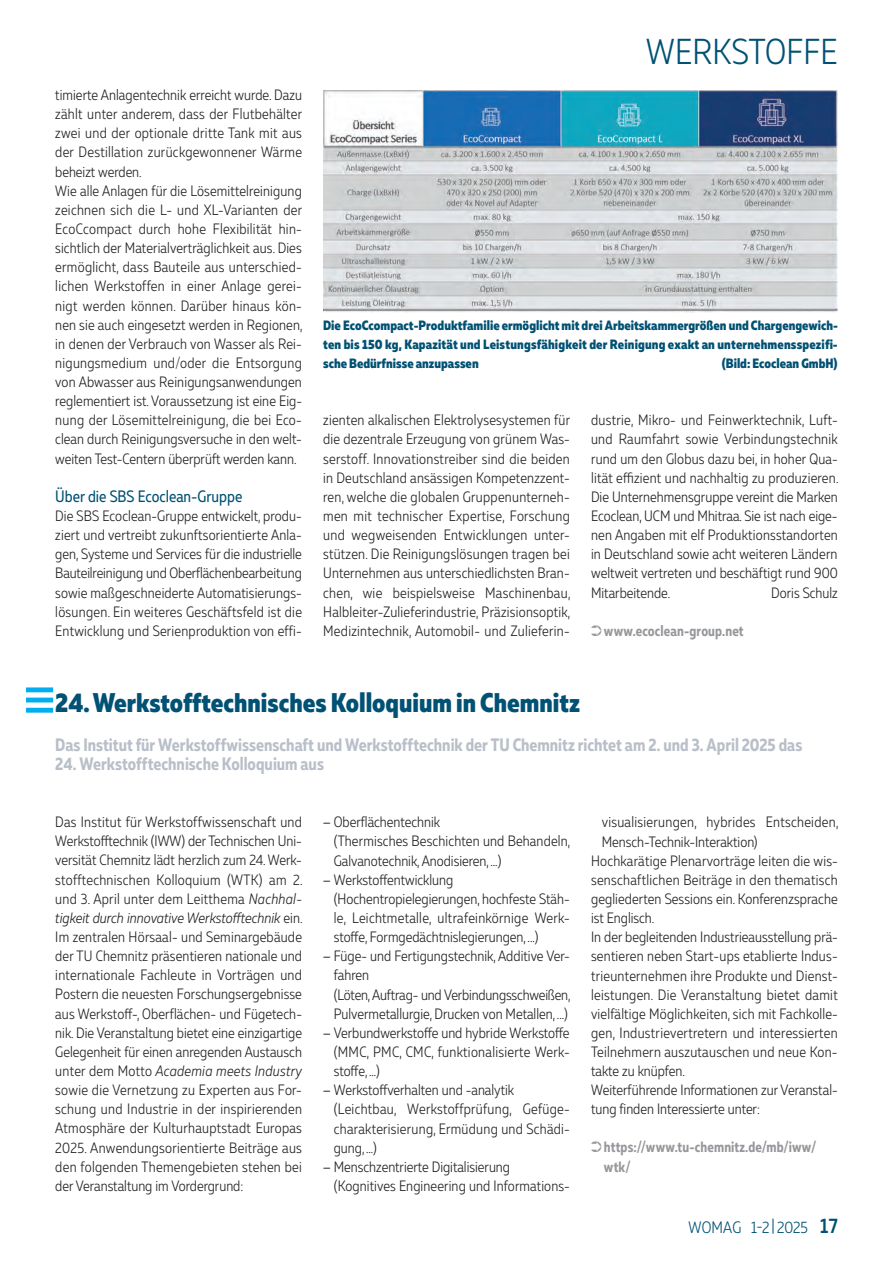
<style>
.page{position:relative;width:893px;height:1263px;background:#fff}
.page>*{position:absolute;margin:0;border:0;box-sizing:border-box;transform-origin:0 0}
.t1{font:300 36px "Muller Narrow";letter-spacing:.01em;color:#005173}
.t2{font:800 27px "Muller Narrow";color:#005173}
.t3{font:700 18px "Muller Narrow";color:#b9bfc8;scale:.96 1}
.t4{font:16.5px "Muller Narrow";color:#005173}
.t5{font:300 16.5px "Muller Narrow";letter-spacing:.01em;color:#005173}
.t6{font:300 15px/19.2px "Muller Narrow";letter-spacing:.01em;color:#231f20}
.t7{font:700 15px/19.2px "Muller Narrow";letter-spacing:.01em;color:#95979a;scale:.94 1}
.t8{font:800 13.5px/19.2px "Muller Narrow";color:#005173;text-align:justify}
.s1{font-style:italic}
.s2{font-family:"Myriad Pro";font-weight:400}
.s3{font-weight:500;font-size:21px}
</style>
<div class="page">
<img style="left:323px;top:90px;width:515px;height:222px">
<div style="left:26px;top:687px;width:27px;height:5px;background:#00aeef"></div>
<div style="left:26px;top:708px;width:27px;height:5px;background:#00aeef"></div>
<hr style="left:26px;top:698px;width:27px;height:4px;background:#00aeef">
<p class="t6" style="left:55px;top:85px;width:249px">timierte Anlagentechnik erreicht wurde. Dazu zählt unter anderem, dass der Flutbehälter zwei und der optionale dritte Tank mit aus der Destillation zurückgewonnener Wärme beheizt werden.<br>Wie alle Anlagen für die Lösemittelreinigung zeichnen sich die L- und XL-Varianten der EcoCcompact durch hohe Flexibilität hin&shy;sichtlich der Materialverträglichkeit aus. Dies ermöglicht, dass Bauteile aus unterschied&shy;lichen Werkstoffen in einer Anlage gerei&shy;nigt werden können. Darüber hinaus kön&shy;nen sie auch eingesetzt werden in Regionen, in denen der Verbrauch von Wasser als Rei&shy;nigungsmedium und/oder die Entsorgung von Abwasser aus Reinigungsanwendungen reglementiert ist. Voraussetzung ist eine Eig&shy;nung der Lösemittelreinigung, die bei Eco&shy;clean durch Reinigungsversuche in den welt&shy;weiten Test-Centern überprüft werden kann.</p>
<p class="t4" style="left:55px;top:486px;width:189px">Über die SBS Ecoclean-Gruppe</p>
<p class="t6" style="left:55px;top:506px;width:248px;text-align:justify">Die SBS Ecoclean-Gruppe entwickelt, produ&shy;ziert und vertreibt zukunftsorientierte Anla&shy;gen, Systeme und Services für die industrielle Bauteilreinigung und Oberflächenbearbeitung sowie maßgeschneiderte Automatisierungs&shy;lösungen. Ein weiteres Geschäftsfeld ist die Entwicklung und Serienproduktion von effi-</p>
<h1 class="t1" style="left:646px;top:30px;width:193px">WERKSTOFFE</h1>
<p class="t8" style="left:323px;top:315px;width:516px">Die EcoCcompact-Produktfamilie ermöglicht mit drei Arbeitskammergrößen und Chargengewich&shy;ten bis 150 kg, Kapazität und Leistungsfähigkeit der Reinigung exakt an unternehmensspezifi&shy;sche Bedürfnisse anzupassen</p>
<p class="t8" style="left:722px;top:354px;width:117px">(Bild: Ecoclean GmbH)</p>
<p class="t6" style="left:323px;top:410px;width:249px;text-align:justify">zienten alkalischen Elektrolysesystemen für die dezentrale Erzeugung von grünem Was&shy;serstoff. Innovationstreiber sind die beiden in Deutschland ansässigen Kompetenzzent&shy;ren, welche die globalen Gruppenunterneh&shy;men mit technischer Expertise, Forschung und wegweisenden Entwicklungen unter&shy;stützen. Die Reinigungslösungen tragen bei Unternehmen aus unterschiedlichsten Bran&shy;chen, wie beispielsweise Maschinenbau, Halbleiter-Zulieferindustrie, Präzisionsoptik, Medizintechnik, Automobil- und Zulieferin-</p>
<p class="t6" style="left:591px;top:410px;width:249px;text-align:justify">dustrie, Mikro- und Feinwerktechnik, Luft&shy;und Raumfahrt sowie Verbindungstechnik rund um den Globus dazu bei, in hoher Qua&shy;lität effizient und nachhaltig zu produzieren.<br>Die Unternehmensgruppe vereint die Marken Ecoclean, UCM und Mhitraa. Sie ist nach eige&shy;nen Angaben mit elf Produktionsstandorten in Deutschland sowie acht weiteren Ländern weltweit vertreten und beschäftigt rund 900<br>Mitarbeitende.</p>
<p class="t6" style="left:771px;top:583px;width:68px">Doris Schulz</p>
<p class="t7" style="left:591px;top:621px;width:164px">➲www.ecoclean-group.net</p>
<h2 class="t2" style="left:55px;top:686px;width:526px">24. Werkstofftechnisches Kolloquium in Chemnitz</h2>
<p class="t3" style="left:55px;top:733px;width:780px">Das Institut für Werkstoffwissenschaft und Werkstofftechnik der TU Chemnitz richtet am 2. und 3. April 2025 das</p>
<p class="t3" style="left:55px;top:752px;width:281px">24. Werkstofftechnische Kolloquium aus</p>
<p class="t6" style="left:55px;top:812px;width:249px;text-align:justify">Das Institut für Werkstoffwissenschaft und Werkstofftechnik (IWW) der Technischen Uni&shy;versität Chemnitz lädt herzlich zum 24.Werk&shy;stofftechnischen Kolloquium (WTK) am 2. und 3. April unter dem Leitthema <span class="s1">Nachhal&shy;tigkeit durch innovative Werkstofftechnik</span> ein.<br>Im zentralen Hörsaal- und Seminargebäude der TU Chemnitz präsentieren nationale und internationale Fachleute in Vorträgen und Postern die neuesten Forschungsergebnisse aus Werkstoff-, Oberflächen- und Fügetech&shy;nik. Die Veranstaltung bietet eine einzigartige Gelegenheit für einen anregenden Austausch unter dem Motto <span class="s1">Academia meets Industry </span>sowie die Vernetzung zu Experten aus For&shy;schung und Industrie in der inspirierenden Atmosphäre der Kulturhauptstadt Europas 2025. Anwendungsorientierte Beiträge aus den folgenden Themengebieten stehen bei der Veranstaltung im Vordergrund:</p>
<p class="t6" style="left:334px;top:812px;width:238px;text-indent:-11px"><span class="s2">–</span> Oberflächentechnik<br>(Thermisches Beschichten und Behandeln,<br>Galvanotechnik, Anodisieren, …)</p>
<p class="t6" style="left:334px;top:870px;width:238px;text-indent:-11px"><span class="s2">–</span> Werkstoffentwicklung (Hochentropielegierungen, hochfeste Stäh&shy;le, Leichtmetalle, ultrafeinkörnige Werk&shy;stoffe, Formgedächtnislegierungen, ...)</p>
<p class="t6" style="left:334px;top:946px;width:238px;text-indent:-11px"><span class="s2">–</span> Füge- und Fertigungstechnik, Additive Ver&shy;fahren<br>(Löten, Auftrag- und Verbindungsschweißen, Pulvermetallurgie, Drucken von Metallen, ...)</p>
<p class="t6" style="left:334px;top:1023px;width:237px;text-align:justify;text-indent:-11px"><span class="s2">–</span> Verbundwerkstoffe und hybride Werkstoffe (MMC, PMC, CMC, funktionalisierte Werk&shy;stoffe, …)</p>
<p class="t6" style="left:334px;top:1080px;width:238px;text-indent:-11px"><span class="s2">–</span> Werkstoffverhalten und -analytik (Leichtbau, Werkstoffprüfung, Gefüge&shy;charakterisierung, Ermüdung und Schädi&shy;gung, …)</p>
<p class="t6" style="left:334px;top:1157px;width:236px;text-indent:-11px"><span class="s2">–</span> Menschzentrierte Digitalisierung (Kognitives Engineering und Informations-</p>
<p class="t6" style="left:602px;top:812px;width:238px">visualisierungen, hybrides Entscheiden,</p>
<p class="t6" style="left:602px;top:832px;width:157px">Mensch-Technik-Interaktion)</p>
<p class="t6" style="left:591px;top:851px;width:248px">Hochkarätige Plenarvorträge leiten die wis-</p>
<p class="t6" style="left:591px;top:870px;width:248px">senschaftlichen Beiträge in den thematisch</p>
<p class="t6" style="left:591px;top:889px;width:248px">gegliederten Sessions ein. Konferenzsprache</p>
<p class="t6" style="left:591px;top:908px;width:65px">ist Englisch.</p>
<p class="t6" style="left:591px;top:927px;width:248px">In der begleitenden Industrieausstellung prä-</p>
<p class="t6" style="left:591px;top:946px;width:248px">sentieren neben Start-ups etablierte Indus-</p>
<p class="t6" style="left:591px;top:966px;width:248px">trieunternehmen ihre Produkte und Dienst-</p>
<p class="t6" style="left:591px;top:985px;width:248px">leistungen. Die Veranstaltung bietet damit</p>
<p class="t6" style="left:591px;top:1004px;width:248px">vielfältige Möglichkeiten, sich mit Fachkolle-</p>
<p class="t6" style="left:591px;top:1023px;width:248px">gen, Industrievertretern und interessierten</p>
<p class="t6" style="left:591px;top:1042px;width:248px">Teilnehmern auszutauschen und neue Kon-</p>
<p class="t6" style="left:591px;top:1061px;width:95px">takte zu knüpfen.</p>
<p class="t6" style="left:591px;top:1080px;width:248px">Weiterführende Informationen zur Veranstal-</p>
<p class="t6" style="left:591px;top:1100px;width:170px">tung finden Interessierte unter:</p>
<p class="t7" style="left:604px;top:1138px;width:228px;text-indent:-13px">➲https://www.tu-chemnitz.de/mb/iww/ wtk/</p>
<p class="t5" style="left:688px;top:1217px;width:151px">WOMAG 1-2 | 2025 <span class="s3">17</span></p>
</div>
